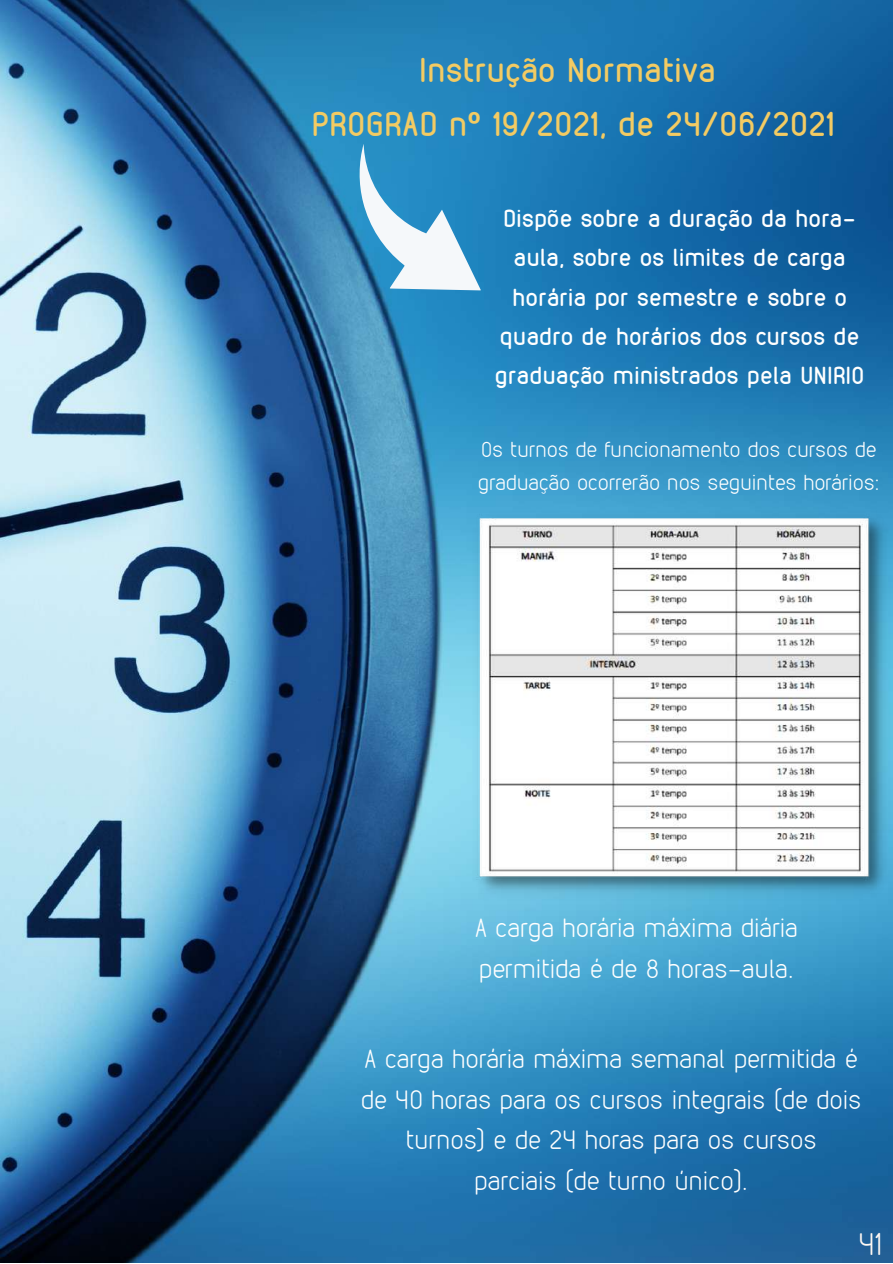
<style>
.page{position:relative;width:893px;height:1264px;background:#fff}
.page>*{position:absolute;margin:0;border:0;box-sizing:border-box;transform-origin:0 0}
.t1{font:33.3px/54px "VDS";letter-spacing:.02em;color:#f3cb63;text-align:center}
.t2{font:100 30px "VDS";color:#fff8f3}
.t3{font:100 25.5px/40.5px "VDS";letter-spacing:.02em;color:#fff}
.t4{font:24px/39.3px "VDS";letter-spacing:.02em;color:#fff;text-align:center}
.t5{font:100 21px/32.5px "VDS";letter-spacing:.02em;color:#fff}
.s1{font-family:"Noto Sans";font-weight:700}
</style>
<div class="page">
<img style="left:0;top:0;width:892px;height:1262px">
<svg style="left:305px;top:143px;width:208px;height:188px"></svg>
<img style="left:469px;top:507px;width:423px;height:393px">
<h1 class="t1" style="left:312px;top:43px;width:524px">Instrução Normativa<br>PROGRAD n<span class="s1">º</span> 19/2021, de 24/06/2021</h1>
<p class="t4" style="left:495px;top:198px;width:370px">Dispõe sobre a duração da hora&shy;aula, sobre os limites de carga horária por semestre e sobre o quadro de horários dos cursos de graduação ministrados pela UNIRIO</p>
<p class="t5" style="left:478px;top:433px;width:403px">Os turnos de funcionamento dos cursos de graduação ocorrerão nos seguintes horários:</p>
<p class="t3" style="left:475px;top:907px;width:324px">A carga horária máxima diária permitida é de 8 horas-aula.</p>
<p class="t3" style="left:361px;top:1038px;width:501px;text-align:center">A carga horária máxima semanal permitida é de 40 horas para os cursos integrais (de dois turnos) e de 24 horas para os cursos<br>parciais (de turno único).</p>
<p class="t2" style="left:858px;top:1227px;width:25px">41</p>
</div>
